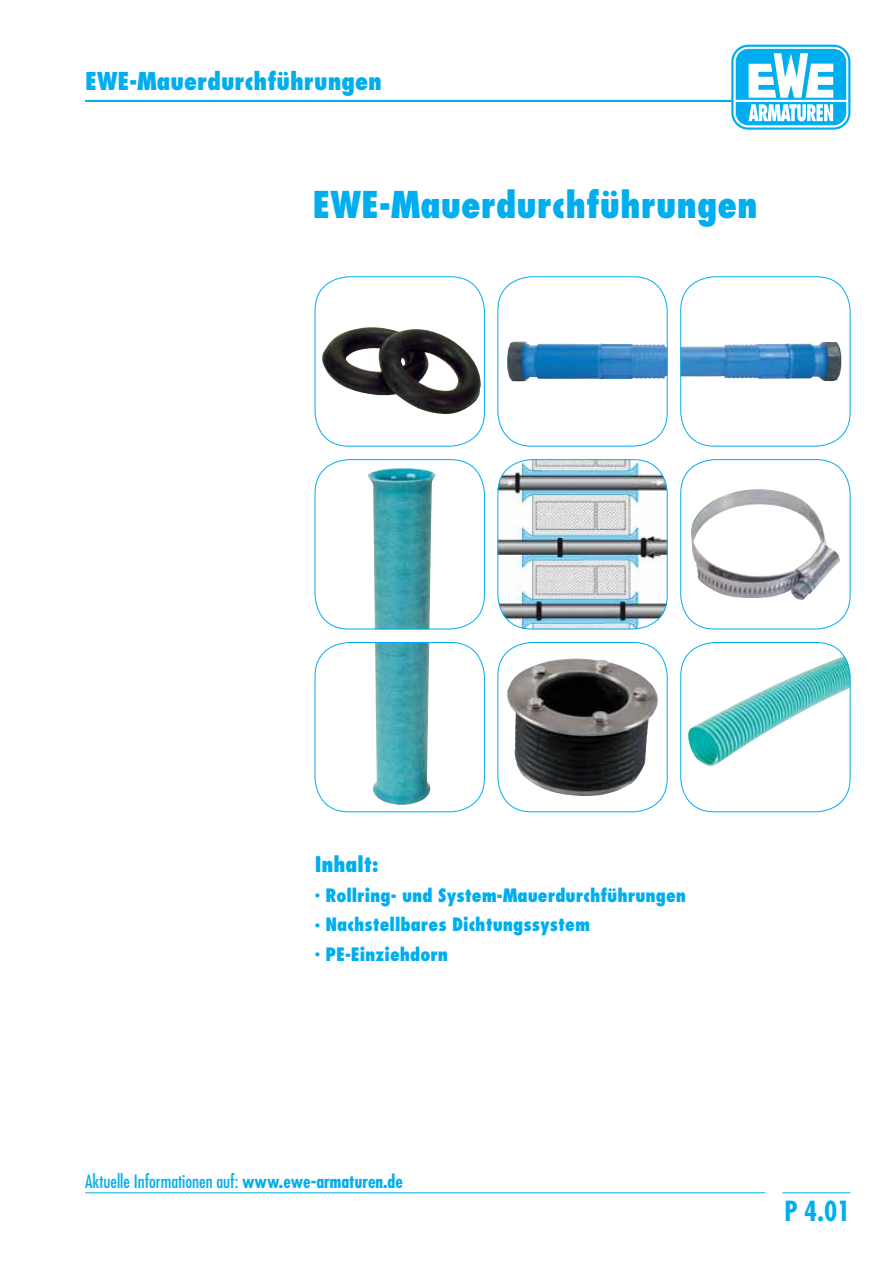
<style>
.page{position:relative;width:893px;height:1263px;background:#fff}
.page>*{position:absolute;margin:0;border:0;box-sizing:border-box;transform-origin:0 0}
.t1{font:800 condensed 36px "Futura";color:#00aeef}
.t2{font:700 condensed 27px "Futura";color:#00aeef}
.t3{font:800 condensed 24px "Futura";color:#00aeef}
.t4{font:800 condensed 21px "Futura";color:#00aeef}
.t5{font:800 condensed 18px/29.5px "Futura";color:#00aeef}
.t6{font:condensed 18px "Futura";color:#00aeef}
.s1{font-weight:700}
</style>
<div class="page">
<hr style="left:85px;top:1192px;width:680px;height:1px;background:#00aeef">
<hr style="left:782px;top:1192px;width:68px;height:1px;background:#00aeef">
<hr style="left:85px;top:100px;width:765px;height:2px;background:#00aeef">
<svg style="left:731px;top:45px;width:119px;height:85px"></svg>
<svg style="left:733px;top:47px;width:115px;height:80px"></svg>
<svg style="left:736px;top:49px;width:110px;height:76px"></svg>
<div style="left:315px;top:276px;width:170px;height:170px;border:1px solid #00aeef;border-radius:34px"></div>
<svg style="left:497px;top:276px;width:354px;height:171px"></svg>
<div style="left:680px;top:459px;width:170px;height:170px;border:1px solid #00aeef;border-radius:34px"></div>
<svg style="left:314px;top:459px;width:171px;height:354px"></svg>
<img style="left:497px;top:459px;width:171px;height:170px">
<div style="left:497px;top:459px;width:171px;height:170px;border:1px solid #00aeef;border-radius:34px"></div>
<img style="left:688px;top:656px;width:162px;height:110px">
<div style="left:680px;top:642px;width:170px;height:170px;border:1px solid #00aeef;border-radius:34px"></div>
<div style="left:497px;top:642px;width:171px;height:170px;border:1px solid #00aeef;border-radius:34px"></div>
<img style="left:691px;top:489px;width:149px;height:111px">
<img style="left:507px;top:658px;width:151px;height:138px">
<img style="left:322px;top:327px;width:159px;height:87px">
<h3 class="t3" style="left:85px;top:66px;width:298px">EWE-Mauerdurchführungen</h3>
<h1 class="t1" style="left:313px;top:182px;width:447px">EWE-Mauerdurchführungen</h1>
<p class="t4" style="left:315px;top:851px;width:65px">Inhalt:</p>
<p class="t5" style="left:315px;top:880px;width:373px">· Rollring- und System-Mauerdurchführungen · Nachstellbares Dichtungssystem<br>· PE-Einziehdorn</p>
<p class="t6" style="left:85px;top:1170px;width:319px">Aktuelle Informationen auf: <span class="s1">www.ewe-armaturen.de</span></p>
<h2 class="t2" style="left:784px;top:1193px;width:68px">P 4.01</h2>
</div>
